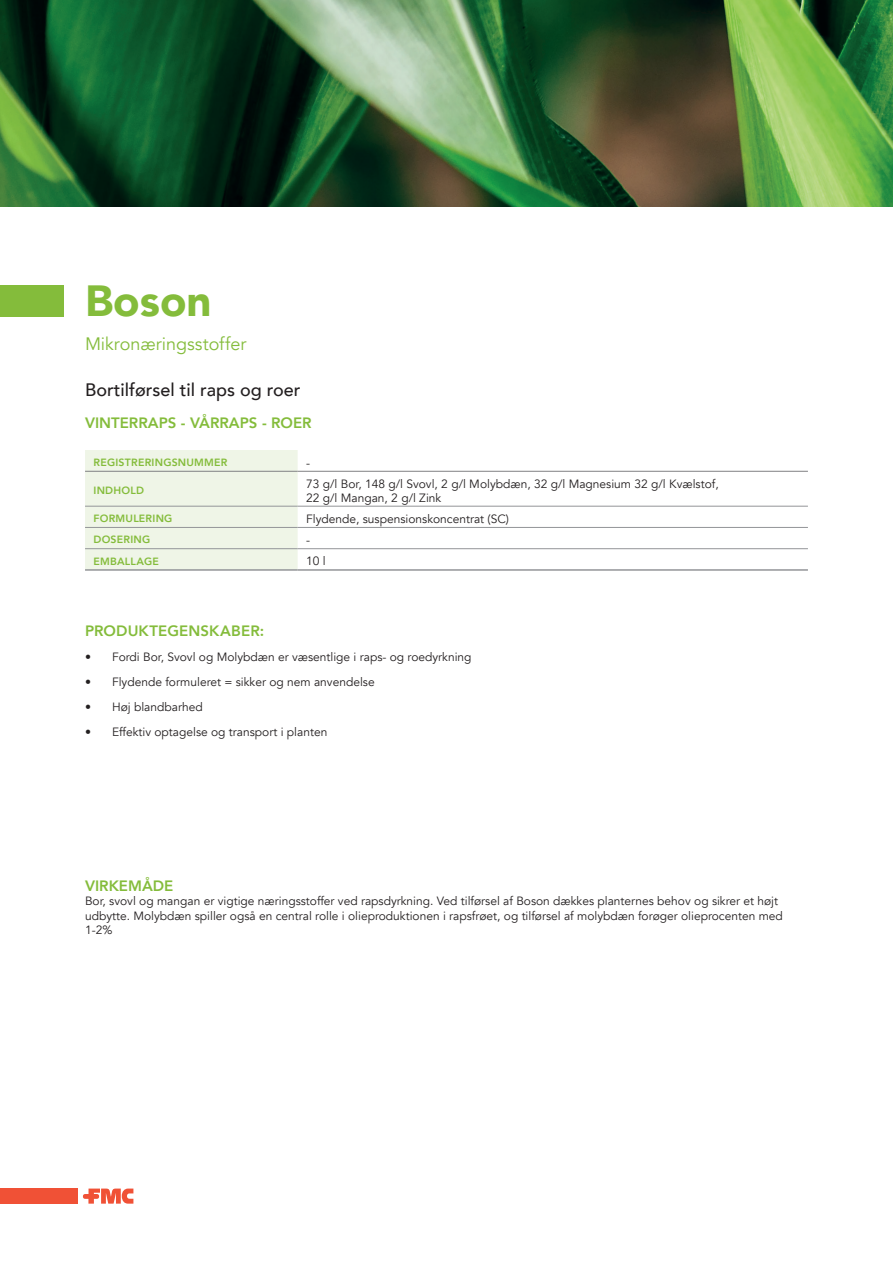
<style>
.page{position:relative;width:893px;height:1263px;background:#fff}
.page>*{position:absolute;margin:0;border:0;box-sizing:border-box;transform-origin:0 0}
.t1{font:900 43.5px "Avenir";color:#84bc3b}
.t2{font:500 18px "Avenir";color:#231f20}
.t3{font:18px "Avenir";letter-spacing:-.005em;color:#84bc3b}
.t4{font:800 15px "Avenir";color:#84bc3b}
.t5{font:12px/14.4px "Avenir";color:#231f20}
.t6{font:800 10.5px "Avenir";letter-spacing:.02em;color:#84bc3b}
</style>
<div class="page">
<img style="left:0;top:0;width:893px;height:206px">
<div style="left:0;top:285px;width:64px;height:31px;background:#84bc3b"></div>
<svg style="left:83px;top:1188px;width:50px;height:15px"></svg>
<div style="left:0;top:1188px;width:78px;height:15px;background:#f05136"></div>
<div style="left:85px;top:450px;width:213px;height:119px;background:#eff5e7"></div>
<hr style="left:85px;top:471px;width:213px;height:1px;background:#808083">
<hr style="left:298px;top:471px;width:510px;height:1px;background:#808083">
<hr style="left:85px;top:506px;width:213px;height:1px;background:#939598">
<hr style="left:298px;top:506px;width:510px;height:1px;background:#939598">
<hr style="left:85px;top:527px;width:213px;height:1px;background:#939598">
<hr style="left:298px;top:527px;width:510px;height:1px;background:#939598">
<hr style="left:85px;top:548px;width:213px;height:1px;background:#939598">
<hr style="left:298px;top:548px;width:510px;height:1px;background:#939598">
<hr style="left:85px;top:569px;width:213px;height:2px;background:#939598">
<hr style="left:298px;top:569px;width:510px;height:2px;background:#939598">
<p class="t1" style="left:85px;top:264px;width:128px">Boson</p>
<p class="t3" style="left:85px;top:333px;width:163px">Mikronæringsstoffer</p>
<p class="t2" style="left:85px;top:375px;width:217px">Bortilførsel til raps og roer</p>
<p class="t4" style="left:85px;top:411px;width:228px">VINTERRAPS - VÅRRAPS - ROER</p>
<p class="t6" style="left:94px;top:454px;width:135px">REGISTRERINGSNUMMER</p>
<p class="t5" style="left:306px;top:455px;width:5px">-</p>
<p class="t6" style="left:94px;top:482px;width:52px">INDHOLD</p>
<p class="t5" style="left:306px;top:476px;width:414px">73 g/l Bor, 148 g/l Svovl, 2 g/l Molybdæn, 32 g/l Magnesium 32 g/l Kvælstof,<br>22 g/l Mangan, 2 g/l Zink</p>
<p class="t6" style="left:94px;top:510px;width:80px">FORMULERING</p>
<p class="t5" style="left:306px;top:512px;width:204px">Flydende, suspensionskoncentrat (SC)</p>
<p class="t6" style="left:94px;top:531px;width:58px">DOSERING</p>
<p class="t5" style="left:306px;top:533px;width:5px">-</p>
<p class="t6" style="left:94px;top:553px;width:67px">EMBALLAGE</p>
<p class="t5" style="left:306px;top:554px;width:21px">10 l</p>
<p class="t4" style="left:85px;top:619px;width:181px">PRODUKTEGENSKABER:</p>
<p class="t5" style="left:85px;top:649px;width:388px">• Fordi Bor, Svovl og Molybdæn er væsentlige i raps- og roedyrkning</p>
<p class="t5" style="left:85px;top:674px;width:291px">• Flydende formuleret = sikker og nem anvendelse</p>
<p class="t5" style="left:85px;top:699px;width:119px">• Høj blandbarhed</p>
<p class="t5" style="left:85px;top:724px;width:244px">• Effektiv optagelse og transport i planten</p>
<p class="t4" style="left:85px;top:874px;width:90px">VIRKEMÅDE</p>
<p class="t5" style="left:85px;top:894px;width:699px">Bor, svovl og mangan er vigtige næringsstoffer ved rapsdyrkning. Ved tilførsel af Boson dækkes planternes behov og sikrer et højt udbytte. Molybdæn spiller også en central rolle i olieproduktionen i rapsfrøet, og tilførsel af molybdæn forøger olieprocenten med<br>1-2%</p>
</div>
